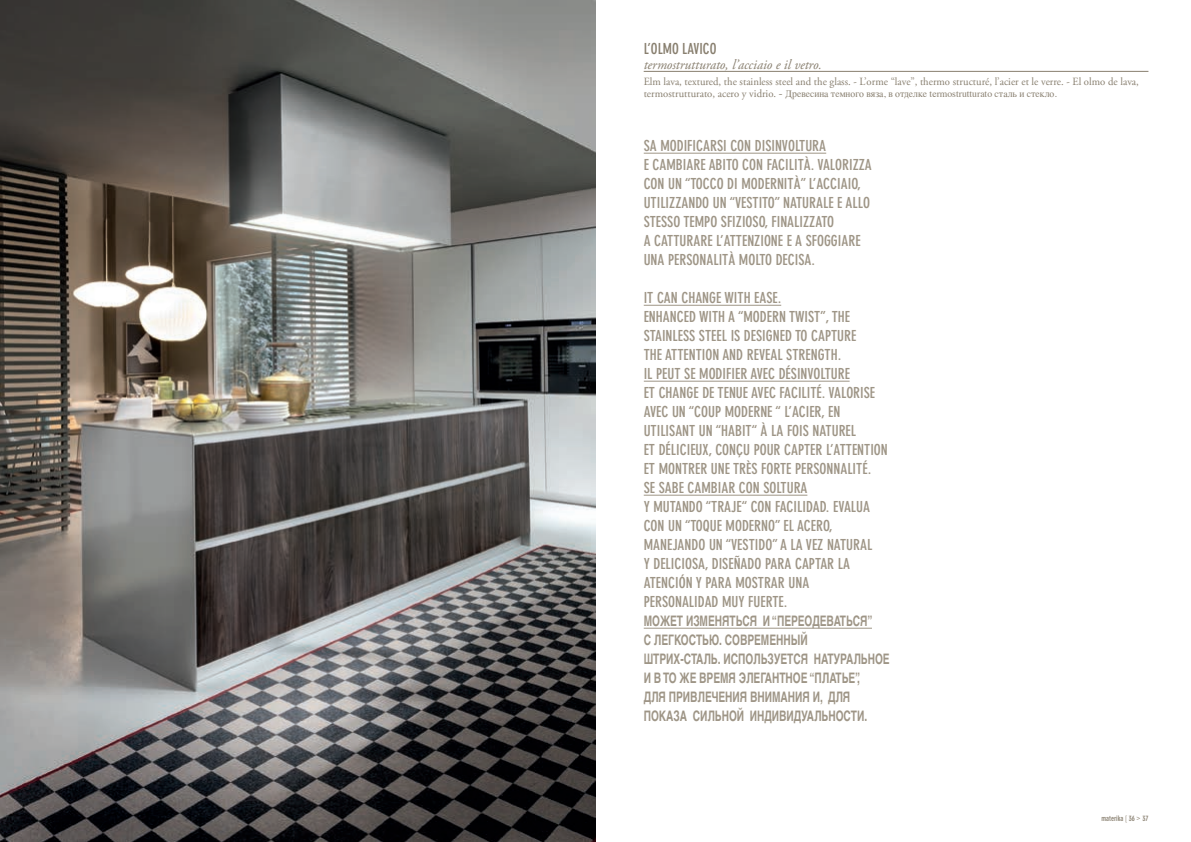
<style>
.page{position:relative;width:1191px;height:842px;background:#fff}
.page>*{position:absolute;margin:0;border:0;box-sizing:border-box;transform-origin:0 0}
.t1{font:700 condensed 15px/19px "DIN Neuzeit Grotesk";color:#9e9586}
.t2{font:700 condensed 15px "DIN Neuzeit Grotesk";color:#887f6f}
.t3{font:700 14.5px/19px "Helvetica Cyr";color:#9e9586;scale:.7 1}
.t4{font:italic 14px "Adobe Garamond Pro";color:#887f6f}
.t5{font:11px "Adobe Garamond Pro";color:#887f6f}
.t6{font:10px "Times";color:#887f6f}
.t7{font:700 condensed 7.5px "DIN Neuzeit Grotesk";color:#887f6f}
.s1{font-family:"Adobe Garamond Pro";font-size:11px}
.s2{font-family:"Adobe Garamond Pro";font-size:12px}
.s3{font-family:"Helvetica Neue";font-weight:300}
.s4{font-size:6.5px}
</style>
<div class="page">
<img style="left:0;top:0;width:595px;height:842px">
<hr style="left:644px;top:153px;width:182px;height:1px;background:#9e9586">
<hr style="left:644px;top:305px;width:137px;height:1px;background:#9e9586">
<hr style="left:644px;top:381px;width:205px;height:1px;background:#9e9586">
<hr style="left:644px;top:628px;width:228px;height:1px;background:#9e9586">
<hr style="left:644px;top:495px;width:163px;height:1px;background:#9e9586">
<hr style="left:643px;top:71px;width:505px;height:1px;background:#887f6f">
<p class="t2" style="left:643px;top:40px;width:74px">L’OLMO LAVICO</p>
<p class="t4" style="left:643px;top:56px;width:179px">termostrutturato, l’acciaio e il vetro.</p>
<p class="t5" style="left:643px;top:74px;width:496px">Elm lava, textured, the stainless steel and the glass. - L’orme “lave”, thermo structuré, l’acier et le verre. - El olmo de lava,</p>
<p class="t6" style="left:643px;top:84px;width:415px"><span class="s1">termostrutturato, acero y vidrio.</span> <span class="s2">-</span> Древесина темного вяза, в отделке termostrutturato сталь и стекло.</p>
<p class="t1" style="left:643px;top:136px;width:230px">SA MODIFICARSI CON DISINVOLTURA<br>E CAMBIARE ABITO CON FACILITÀ. VALORIZZA CON UN “TOCCO DI MODERNITÀ” L’ACCIAIO, UTILIZZANDO UN “VESTITO” NATURALE E ALLO STESSO TEMPO SFIZIOSO, FINALIZZATO<br>A CATTURARE L’ATTENZIONE E A SFOGGIARE UNA PERSONALITÀ MOLTO DECISA.</p>
<p class="t1" style="left:643px;top:288px;width:246px">IT CAN CHANGE WITH EASE.<br>ENHANCED WITH A “MODERN TWIST”, THE STAINLESS STEEL IS DESIGNED TO CAPTURE<br>THE ATTENTION AND REVEAL STRENGTH.<br>IL PEUT SE MODIFIER AVEC DÉSINVOLTURE<br>ET CHANGE DE TENUE AVEC FACILITÉ. VALORISE AVEC UN “COUP MODERNE “ L’ACIER, EN UTILISANT UN “HABIT“ À LA FOIS NATUREL<br>ET DÉLICIEUX, CONÇU POUR CAPTER L’ATTENTION ET MONTRER UNE TRÈS FORTE PERSONNALITÉ.<br>SE SABE CAMBIAR CON SOLTURA<br>Y MUTANDO “TRAJE“ CON FACILIDAD. EVALUA CON UN “TOQUE MODERNO” EL ACERO, MANEJANDO UN “VESTIDO” A LA VEZ NATURAL<br>Y DELICIOSA, DISEÑADO PARA CAPTAR LA ATENCIÓN Y PARA MOSTRAR UNA PERSONALIDAD MUY FUERTE.</p>
<p class="t3" style="left:643px;top:611px;width:353px">МОЖЕТ ИЗМЕНЯТЬСЯ И “ПЕРЕОДЕВАТЬСЯ”<br>С ЛЕГКОСТЬЮ. СОВРЕМЕННЫЙ<br>ШТРИХ-СТАЛЬ. ИСПОЛЬЗУЕТСЯ НАТУРАЛЬНОЕ И В ТО ЖЕ ВРЕМЯ ЭЛЕГАНТНОЕ “ПЛАТЬЕ”,<br>ДЛЯ ПРИВЛЕЧЕНИЯ ВНИМАНИЯ И, ДЛЯ ПОКАЗА СИЛЬНОЙ ИНДИВИДУАЛЬНОСТИ.</p>
<p class="t7" style="left:1101px;top:814px;width:48px">materika <span class="s3">[</span> 36 <span class="s4">&gt;</span> 37</p>
</div>
